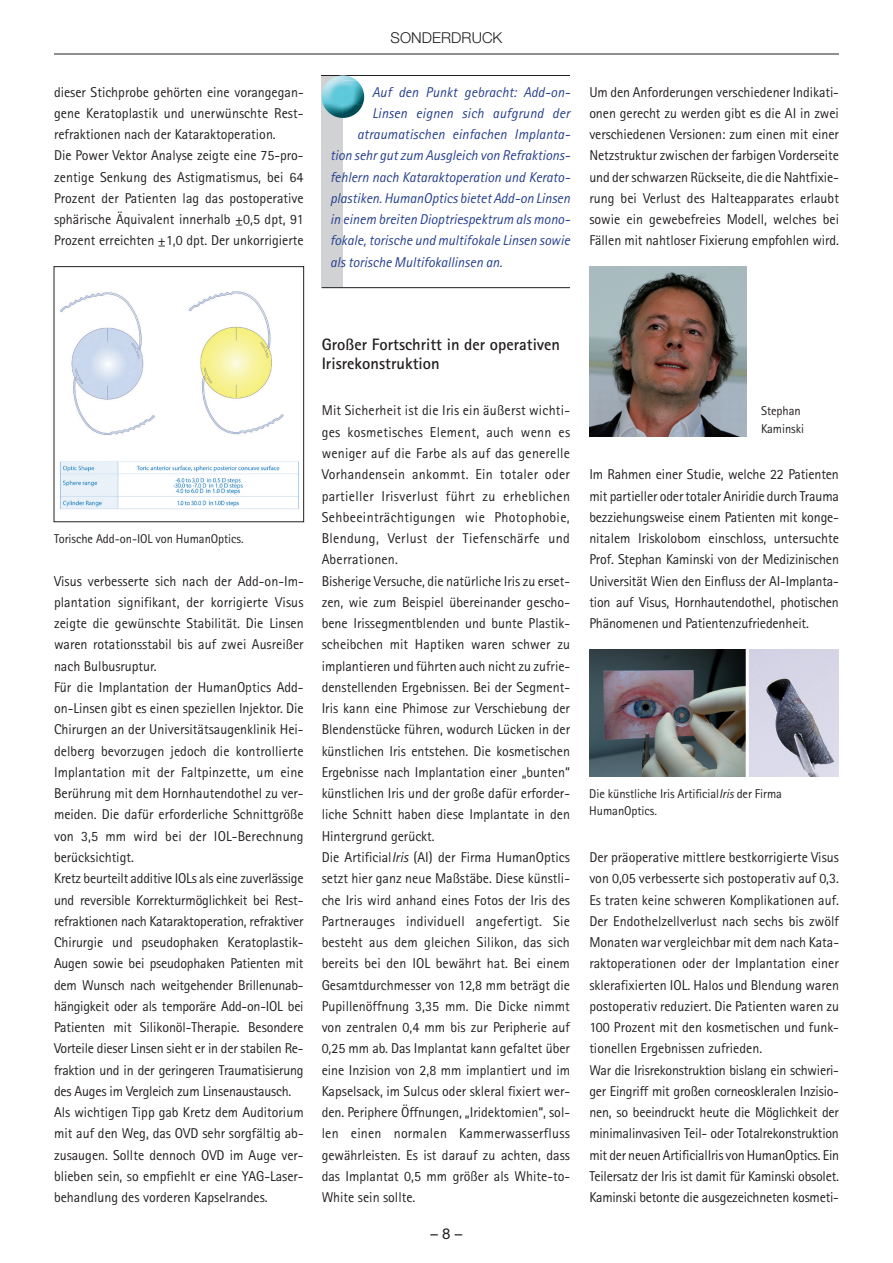
<style>
.page{position:relative;width:893px;height:1263px;background:#fff}
.page>*{position:absolute;margin:0;border:0;box-sizing:border-box;transform-origin:0 0}
.t1{font:700 16.5px/19.5px "Rotis Sans Serif Std";color:#231f20}
.t2{font:300 15px "Helvetica Neue LT Std";letter-spacing:.005em;color:#231f20}
.t3{font:15px "Helvetica Neue LT Std";color:#231f20}
.t4{font:14.25px/21.3px "Rotis Sans Serif Std";color:#231f20}
.t5{font:italic 14.25px "Rotis Sans Serif Std";color:#253f8e}
.t6{font:12.75px/17.2px "Rotis Sans Serif Std";letter-spacing:-.005em;color:#231f20}
.s1{font-style:italic}
</style>
<div class="page">
<hr style="left:54px;top:54px;width:785px;height:1px;background:#231f20">
<div style="left:322px;top:75px;width:21px;height:213px;background:#d1d2d4"></div>
<hr style="left:322px;top:75px;width:248px;height:1px;background:#231f20">
<hr style="left:322px;top:287px;width:248px;height:1px;background:#231f20">
<img style="left:589px;top:649px;width:250px;height:128px">
<img style="left:589px;top:267px;width:157px;height:170px">
<img style="left:60px;top:291px;width:239px;height:218px">
<div style="left:54px;top:266px;width:250px;height:256px;border:1px solid #231f20"></div>
<img style="left:329px;top:75px;width:28px;height:6px">
<img style="left:323px;top:81px;width:41px;height:37px">
<img style="left:322px;top:81px;width:21px;height:23px">
<p class="t4" style="left:54px;top:81px;width:251px">dieser Stichprobe gehörten eine vorangegan&shy;gene Keratoplastik und unerwünschte Rest&shy;refraktionen nach der Kataraktoperation.<br>Die Power Vektor Analyse zeigte eine 75-pro&shy;zentige Senkung des Astigmatismus, bei 64<br>Prozent der Patienten lag das postoperative sphärische Äquivalent innerhalb ±0,5 dpt, 91<br>Prozent erreichten ±1,0 dpt. Der unkorrigierte</p>
<p class="t2" style="left:391px;top:28px;width:113px">SONDERDRUCK</p>
<p class="t5" style="left:372px;top:83px;width:200px">Auf den Punkt gebracht: Add-on-</p>
<p class="t5" style="left:372px;top:105px;width:199px">Linsen eignen sich aufgrund der</p>
<p class="t5" style="left:357px;top:126px;width:215px">atraumatischen einfachen Implanta-</p>
<p class="t5" style="left:330px;top:147px;width:241px">tion sehr gut zum Ausgleich von Refraktions-</p>
<p class="t5" style="left:330px;top:168px;width:241px">fehlern nach Katarakt operation und Kerato-</p>
<p class="t5" style="left:330px;top:190px;width:241px">plastiken. HumanOptics bietet Add-on Linsen</p>
<p class="t5" style="left:330px;top:211px;width:241px">in einem breiten Dioptriespektrum als mono-</p>
<p class="t5" style="left:330px;top:232px;width:241px">fokale, torische und multifokale Linsen sowie</p>
<p class="t5" style="left:330px;top:253px;width:174px">als torische Multifokallinsen an.</p>
<p class="t4" style="left:589px;top:81px;width:251px;text-align:justify">Um den Anforderungen verschiedener Indikati&shy;onen gerecht zu werden gibt es die AI in zwei verschiedenen Versionen: zum einen mit einer Netzstruktur zwischen der farbigen Vorder seite und der schwarzen Rückseite, die die Nahtfixie&shy;rung bei Verlust des Halteapparates erlaubt sowie ein gewebefreies Modell, welches bei Fällen mit nahtloser Fixierung empfohlen wird.</p>
<p class="t6" style="left:54px;top:530px;width:191px">Torische Add-on-IOL von HumanOptics.</p>
<p class="t4" style="left:54px;top:570px;width:251px">Visus verbesserte sich nach der Add-on-Im&shy;plantation signifikant, der korrigierte Visus zeigte die gewünschte Stabilität. Die Linsen waren rotationsstabil bis auf zwei Ausreißer nach Bulbusruptur.<br>Für die Implantation der HumanOptics Add&shy;on-Linsen gibt es einen speziellen Injektor. Die Chirurgen an der Universitätsaugenklinik Hei&shy;delberg bevorzugen jedoch die kontrollierte Implantation mit der Faltpinzette, um eine Berührung mit dem Hornhautendothel zu ver&shy;meiden. Die dafür erforderliche Schnittgröße von 3,5 mm wird bei der IOL-Berechnung berücksichtigt.<br>Kretz beurteilt additive IOLs als eine zuverlässige und reversible Korrekturmöglichkeit bei Rest&shy;refraktionen nach Kataraktoperation, refraktiver Chirurgie und pseudophaken Keratoplastik-Augen sowie bei pseudophaken Patien ten mit dem Wunsch nach weitgehender Brillenunab&shy;hängigkeit oder als temporäre Add-on-IOL bei Patienten mit Silikonöl-Therapie. Besondere Vorteile dieser Linsen sieht er in der stabilen Re&shy;fraktion und in der geringeren Traumatisierung des Auges im Vergleich zum Linsenaustausch.<br>Als wichtigen Tipp gab Kretz dem Auditorium mit auf den Weg, das OVD sehr sorgfältig ab&shy;zusaugen. Sollte dennoch OVD im Auge ver&shy;blieben sein, so empfiehlt er eine YAG-Laser&shy;behandlung des vorderen Kapsel randes.</p>
<p class="t1" style="left:322px;top:334px;width:240px">Großer Fortschritt in der operativen<br>Irisrekonstruktion</p>
<p class="t4" style="left:322px;top:400px;width:250px">Mit Sicherheit ist die Iris ein äußerst wichti&shy;ges kosmetisches Element, auch wenn es weniger auf die Farbe als auf das generelle Vorhandensein ankommt. Ein totaler oder partieller Irisverlust führt zu erheblichen Sehbeeinträchtigungen wie Photophobie, Blendung, Verlust der Tiefenschärfe und Aberrationen.<br>Bisherige Versuche, die natürliche Iris zu erset&shy;zen, wie zum Beispiel übereinander gescho&shy;bene Irissegmentblenden und bunte Plastik&shy;scheibchen mit Haptiken waren schwer zu implantieren und führten auch nicht zu zufrie&shy;denstellenden Ergebnissen. Bei der Segment-Iris kann eine Phimose zur Verschiebung der Blendenstücke führen, wodurch Lücken in der künstlichen Iris entstehen. Die kosmetischen Ergebnisse nach Implantation einer „bunten“ künstlichen Iris und der große dafür erforder&shy;liche Schnitt haben diese Implantate in den Hintergrund gerückt.<br>Die Artificial<span class="s1">Iris</span> (AI) der Firma HumanOptics setzt hier ganz neue Maßstäbe. Diese künstli&shy;che Iris wird anhand eines Fotos der Iris des Partnerauges individuell angefertigt. Sie besteht aus dem gleichen Silikon, das sich bereits bei den IOL bewährt hat. Bei einem Gesamtdurchmesser von 12,8 mm beträgt die Pupillenöffnung 3,35 mm. Die Dicke nimmt von zentralen 0,4 mm bis zur Peripherie auf 0,25 mm ab. Das Implantat kann gefaltet über eine Inzision von 2,8 mm implantiert und im Kapselsack, im Sulcus oder skleral fixiert wer&shy;den. Periphere Öffnungen, „Iridektomien“, sol&shy;len einen normalen Kammerwasserfluss gewährleisten. Es ist darauf zu achten, dass das Implantat 0,5 mm größer als White-to-White sein sollte.</p>
<p class="t3" style="left:431px;top:1224px;width:33px">– 8 –</p>
<p class="t6" style="left:761px;top:402px;width:45px">Stephan<br>Kaminski</p>
<p class="t4" style="left:589px;top:464px;width:251px;text-align:justify">Im Rahmen einer Studie, welche 22 Patienten mit partieller oder totaler Aniridie durch Trauma bezziehungsweise einem Patienten mit konge&shy;nitalem Iriskolobom einschloss, untersuchte Prof. Stephan Kaminski von der Medizinischen Universität Wien den Einfluss der AI-Implanta&shy;tion auf Visus, Hornhautendothel, photischen Phänomenen und Patientenzufriedenheit.</p>
<p class="t6" style="left:589px;top:785px;width:194px">Die künstliche Iris Artificial<span class="s1">Iris</span> der Firma<br>HumanOptics.</p>
<p class="t4" style="left:589px;top:846px;width:251px">Der präoperative mittlere bestkorrigierte Visus von 0,05 verbesserte sich postoperativ auf 0,3.<br>Es traten keine schweren Komplikationen auf.<br>Der Endothelzellverlust nach sechs bis zwölf Monaten war vergleichbar mit dem nach Kata&shy;raktoperationen oder der Implantation einer sklerafixierten IOL. Halos und Blendung waren postoperativ reduziert. Die Patienten waren zu 100 Prozent mit den kosmetischen und funk&shy;tionellen Ergebnissen zufrieden.<br>War die Irisrekonstruktion bislang ein schwieri&shy;ger Eingriff mit großen corneoskleralen Inzisio&shy;nen, so beeindruckt heute die Möglichkeit der minimalinvasiven Teil- oder Totalrekonstruktion mit der neuen ArtificialIris von HumanOptics. Ein Teilersatz der Iris ist damit für Kaminski obsolet.<br>Kaminski betonte die ausgezeichneten kosmeti-</p>
</div>
